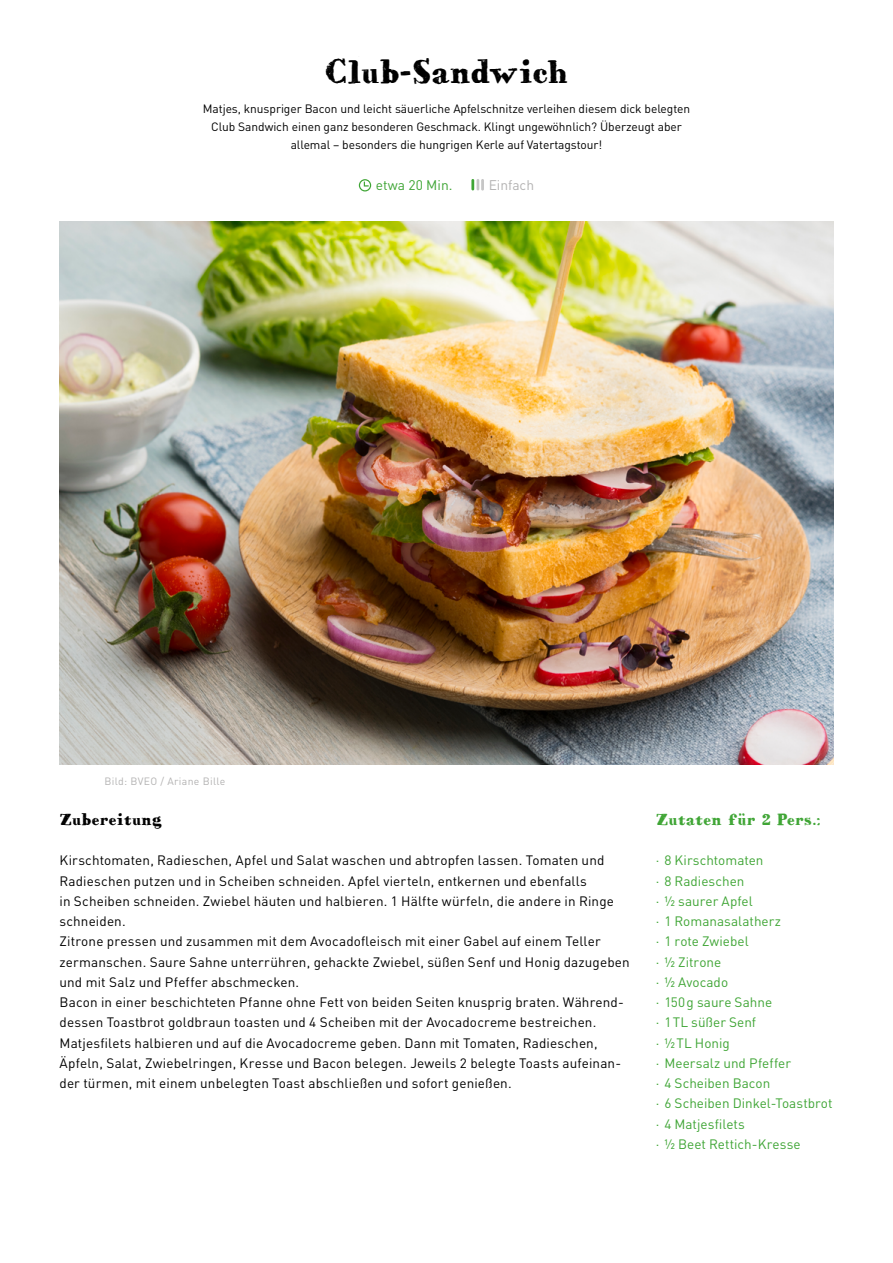
<style>
.page{position:relative;width:893px;height:1263px;background:#fff}
.page>*{position:absolute;margin:0;border:0;box-sizing:border-box;transform-origin:0 0}
.t1{font:500 27px "HVD Bodedo";letter-spacing:-.01em;color:#000}
.t2{font:13.8px "DIN Pro";color:#3fa535}
.t3{font:13.8px "DIN Pro";color:#b3b2b2}
.t4{font:13.5px/20.2px "DIN";letter-spacing:.01em;color:#000}
.t5{font:13.5px/20.2px "DIN";color:#3fa535}
.t6{font:500 13.5px "HVD Bodedo";letter-spacing:-.005em;color:#3fa535}
.t7{font:500 13.5px "HVD Bodedo";letter-spacing:.01em;color:#000}
.t8{font:12px/18px "DIN";letter-spacing:-.005em;color:#000;text-align:center}
.t9{font:10.5px "DIN Pro";letter-spacing:.03em;color:#b3b2b2}
</style>
<div class="page">
<img style="left:60px;top:221px;width:773px;height:543px">
<svg style="left:359px;top:179px;width:12px;height:12px"></svg>
<svg style="left:471px;top:179px;width:13px;height:12px"></svg>
<h1 class="t1" style="left:325px;top:51px;width:245px">Club-Sandwich</h1>
<p class="t8" style="left:203px;top:99px;width:489px">Matjes, knuspriger Bacon und leicht säuerliche Apfelschnitze verleihen diesem dick belegten<br>Club Sandwich einen ganz besonderen Geschmack. Klingt ungewöhnlich? Überzeugt aber allemal – besonders die hungrigen Kerle auf Vatertagstour!</p>
<p class="t2" style="left:376px;top:174px;width:78px">etwa 20 Min.</p>
<p class="t3" style="left:489px;top:174px;width:47px">Einfach</p>
<p class="t9" style="left:105px;top:772px;width:122px">Bild: BVEO / Ariane Bille</p>
<p class="t7" style="left:60px;top:809px;width:104px">Zubereitung</p>
<p class="t4" style="left:60px;top:850px;width:572px">Kirschtomaten, Radieschen, Apfel und Salat waschen und abtropfen lassen. Tomaten und Radieschen putzen und in Scheiben schneiden. Apfel vierteln, entkernen und ebenfalls<br>in Scheiben schneiden. Zwiebel häuten und halbieren. 1 Hälfte würfeln, die andere in Ringe schneiden.<br>Zitrone pressen und zusammen mit dem Avocadofleisch mit einer Gabel auf einem Teller zermanschen. Saure Sahne unterrühren, gehackte Zwiebel, süßen Senf und Honig dazugeben und mit Salz und Pfeffer abschmecken.<br>Bacon in einer beschichteten Pfanne ohne Fett von beiden Seiten knusprig braten. Während&shy;dessen Toastbrot goldbraun toasten und 4 Scheiben mit der Avocadocreme bestreichen.<br>Matjesfilets halbieren und auf die Avocadocreme geben. Dann mit Tomaten, Radieschen, Äpfeln, Salat, Zwiebelringen, Kresse und Bacon belegen. Jeweils 2 belegte Toasts aufeinan&shy;der türmen, mit einem unbelegten Toast abschließen und sofort genießen.</p>
<p class="t5" style="left:656px;top:850px;width:178px">· 8 Kirschtomaten<br>· 8 Radieschen<br>· ½ saurer Apfel<br>· 1 Romanasalatherz<br>· 1 rote Zwiebel<br>· ½ Zitrone<br>· ½ Avocado<br>· 150g saure Sahne<br>· 1TL süßer Senf<br>· ½TL Honig<br>· Meersalz und Pfeffer<br>· 4 Scheiben Bacon<br>· 6 Scheiben Dinkel-Toastbrot · 4 Matjesfilets<br>· ½ Beet Rettich-Kresse</p>
<p class="t6" style="left:656px;top:809px;width:166px">Zutaten für 2 Pers.:</p>
</div>
